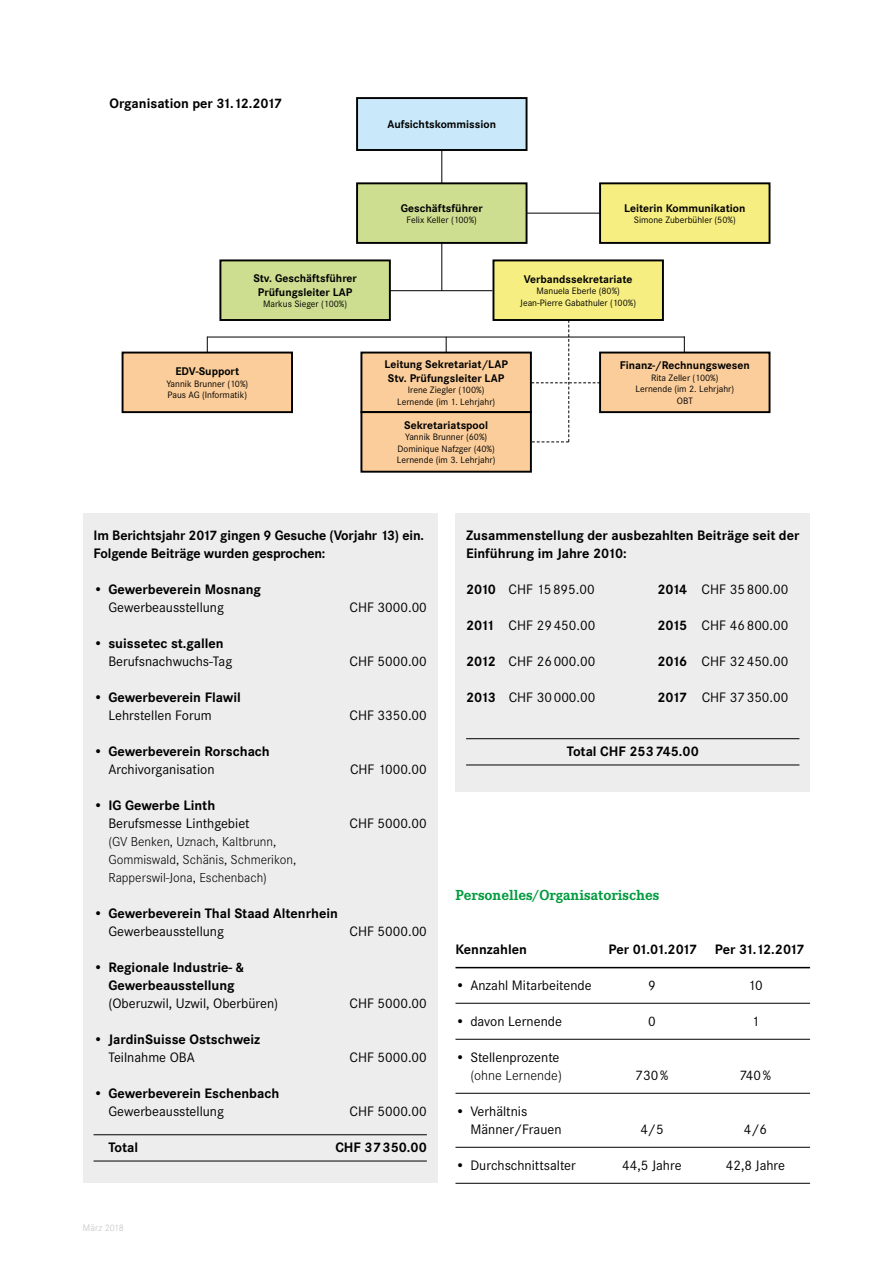
<style>
.page{position:relative;width:893px;height:1263px;background:#fff}
.page>*{position:absolute;margin:0;border:0;box-sizing:border-box;transform-origin:0 0}
.t1{font:14.25px/18px "Corporate S";color:#000;text-align:right}
.t2{font:700 14.25px/18px "Corporate S";color:#000}
.t3{font:700 14.25px "Corporate EBQ";color:#009b3e}
.t4{font:700 14.25px "Corporate S";letter-spacing:-.1em;color:#000}
.t5{font:700 14.25px "Corporate S";letter-spacing:-.085em;color:#000}
.t6{font:300 13.5px/18px "Corporate S";color:#000}
.t7{font:700 11.55px/14px "Corporate S";color:#000;text-align:center}
.t8{font:300 9.75px "Corporate S";letter-spacing:.01em;color:#c1c0c0}
.t9{font:9.6px/11.6px "Corporate S";color:#000;text-align:center}
.s1{font-weight:700}
.s2{font-weight:300}
</style>
<div class="page">
<hr style="left:455px;top:967px;width:355px;height:1px;background:#000">
<hr style="left:455px;top:1003px;width:355px;height:1px;background:#000">
<hr style="left:455px;top:1039px;width:355px;height:1px;background:#000">
<hr style="left:455px;top:1093px;width:355px;height:1px;background:#000">
<hr style="left:455px;top:1147px;width:355px;height:1px;background:#000">
<hr style="left:455px;top:1183px;width:355px;height:1px;background:#000">
<div style="left:220px;top:260px;width:170px;height:60px;background:#cdde90"></div>
<div style="left:219px;top:259px;width:172px;height:62px;border:2px solid #000"></div>
<div style="left:600px;top:183px;width:169px;height:60px;background:#f7ee82"></div>
<div style="left:599px;top:182px;width:171px;height:62px;border:2px solid #000"></div>
<div style="left:493px;top:260px;width:170px;height:60px;background:#f7ee82"></div>
<div style="left:492px;top:259px;width:172px;height:62px;border:2px solid #000"></div>
<div style="left:123px;top:353px;width:169px;height:59px;background:#fbcd9a"></div>
<div style="left:122px;top:352px;width:171px;height:61px;border:2px solid #000"></div>
<div style="left:361px;top:353px;width:170px;height:59px;background:#fbcd9a"></div>
<div style="left:360px;top:352px;width:172px;height:61px;border:2px solid #000"></div>
<div style="left:361px;top:412px;width:170px;height:60px;background:#fbcd9a"></div>
<div style="left:360px;top:411px;width:172px;height:62px;border:2px solid #000"></div>
<div style="left:600px;top:353px;width:169px;height:59px;background:#fbcd9a"></div>
<div style="left:599px;top:352px;width:171px;height:61px;border:2px solid #000"></div>
<hr style="left:441px;top:149px;width:1px;height:142px;background:#000">
<hr style="left:526px;top:213px;width:74px;height:1px;background:#000">
<div style="left:357px;top:98px;width:170px;height:52px;background:#c9e9fb"></div>
<div style="left:356px;top:97px;width:171px;height:54px;border:2px solid #000"></div>
<div style="left:357px;top:183px;width:170px;height:60px;background:#cdde90"></div>
<div style="left:356px;top:182px;width:171px;height:62px;border:2px solid #000"></div>
<hr style="left:390px;top:290px;width:102px;height:1px;background:#000">
<svg style="left:531px;top:320px;width:69px;height:122px"></svg>
<hr style="left:207px;top:337px;width:478px;height:1px;background:#000">
<svg style="left:207px;top:337px;width:1px;height:16px"></svg>
<svg style="left:684px;top:337px;width:1px;height:16px"></svg>
<svg style="left:446px;top:337px;width:1px;height:16px"></svg>
<div style="left:83px;top:513px;width:354px;height:670px;background:#ededed"></div>
<hr style="left:94px;top:1134px;width:333px;height:1px;background:#000">
<hr style="left:94px;top:1161px;width:333px;height:1px;background:#000">
<div style="left:455px;top:513px;width:355px;height:279px;background:#ededed"></div>
<hr style="left:466px;top:738px;width:333px;height:1px;background:#000">
<hr style="left:466px;top:765px;width:333px;height:1px;background:#000">
<p class="t2" style="left:109px;top:95px;width:174px">Organisation per 31.12.2017</p>
<p class="t7" style="left:388px;top:118px;width:110px">Aufsichtskommission</p>
<p class="t7" style="left:253px;top:271px;width:105px">Stv. Geschäftsführer<br>Prüfungsleiter LAP</p>
<p class="t9" style="left:263px;top:298px;width:86px">Markus Sieger (100%)</p>
<p class="t7" style="left:175px;top:364px;width:65px">EDV-Support</p>
<p class="t9" style="left:166px;top:378px;width:83px;text-align:left">Yannik Brunner (10%)<br>Paus AG (Informatik)</p>
<p class="t7" style="left:401px;top:201px;width:83px">Geschäftsführer</p>
<p class="t9" style="left:407px;top:214px;width:72px">Felix Keller (100%)</p>
<p class="t7" style="left:624px;top:201px;width:123px">Leiterin Kommunikation</p>
<p class="t9" style="left:634px;top:214px;width:104px">Simone Zuberbühler (50%)</p>
<p class="t7" style="left:524px;top:272px;width:110px">Verbandssekretariate</p>
<p class="t9" style="left:520px;top:286px;width:117px">Manuela Eberle (80%)<br>Jean-Pierre Gabathuler (100%)</p>
<p class="t7" style="left:384px;top:357px;width:125px">Leitung Sekretariat/LAP<br>Stv. Prüfungsleiter LAP</p>
<p class="t9" style="left:397px;top:385px;width:100px">Irene Ziegler (100%)<br>Lernende (im 1. Lehrjahr)</p>
<p class="t7" style="left:404px;top:418px;width:85px">Sekretariatspool</p>
<p class="t9" style="left:397px;top:431px;width:100px">Yannik Brunner (60%)<br>Dominique Nafzger (40%)<br>Lernende (im 3. Lehrjahr)</p>
<p class="t7" style="left:620px;top:359px;width:131px">Finanz-/Rechnungswesen</p>
<p class="t9" style="left:636px;top:372px;width:100px">Rita Zeller (100%)<br>Lernende (im 2. Lehrjahr)<br>OBT</p>
<p class="t2" style="left:94px;top:527px;width:332px">Im Berichtsjahr 2017 gingen 9 Gesuche (Vorjahr 13) ein.<br>Folgende Beiträge wurden gesprochen:</p>
<p class="t2" style="left:94px;top:581px;width:169px">• Gewerbeverein Mosnang</p>
<p class="t1" style="left:108px;top:598px;width:117px">Gewerbeausstellung</p>
<p class="t1" style="left:350px;top:598px;width:79px">CHF 3000.00</p>
<p class="t2" style="left:94px;top:635px;width:132px">• suissetec st.gallen</p>
<p class="t1" style="left:108px;top:652px;width:125px">Berufsnachwuchs-Tag</p>
<p class="t1" style="left:350px;top:652px;width:79px">CHF 5000.00</p>
<p class="t2" style="left:94px;top:689px;width:149px">• Gewerbeverein Flawil</p>
<p class="t1" style="left:108px;top:706px;width:105px">Lehrstellen Forum</p>
<p class="t1" style="left:349px;top:706px;width:79px">CHF 3350.00</p>
<p class="t2" style="left:94px;top:743px;width:178px">• Gewerbeverein Rorschach</p>
<p class="t1" style="left:108px;top:760px;width:108px">Archivorganisation</p>
<p class="t1" style="left:350px;top:760px;width:78px">CHF 1000.00</p>
<p class="t2" style="left:93px;top:797px;width:123px">• IG Gewerbe Linth</p>
<p class="t1" style="left:108px;top:814px;width:143px">Berufsmesse Linthgebiet</p>
<p class="t1" style="left:349px;top:814px;width:79px">CHF 5000.00</p>
<p class="t6" style="left:108px;top:833px;width:189px">(GV Benken, Uznach, Kaltbrunn,<br>Gommiswald, Schänis, Schmerikon,<br>Rapperswil-Jona, Eschenbach)</p>
<p class="t2" style="left:94px;top:905px;width:246px">• Gewerbeverein Thal Staad Altenrhein</p>
<p class="t1" style="left:108px;top:922px;width:117px">Gewerbeausstellung</p>
<p class="t1" style="left:350px;top:922px;width:79px">CHF 5000.00</p>
<p class="t2" style="left:94px;top:959px;width:152px;text-align:center">• Regionale Industrie- &amp;<br>Gewerbeausstellung</p>
<p class="t1" style="left:108px;top:994px;width:171px">(Oberuzwil, Uzwil, Oberbüren)</p>
<p class="t1" style="left:350px;top:994px;width:79px">CHF 5000.00</p>
<p class="t2" style="left:94px;top:1031px;width:168px">• JardinSuisse Ostschweiz</p>
<p class="t1" style="left:108px;top:1048px;width:88px">Teilnahme OBA</p>
<p class="t1" style="left:349px;top:1048px;width:79px">CHF 5000.00</p>
<p class="t2" style="left:94px;top:1085px;width:187px">• Gewerbeverein Eschenbach</p>
<p class="t1" style="left:108px;top:1102px;width:117px">Gewerbeausstellung</p>
<p class="t1" style="left:349px;top:1102px;width:79px">CHF 5000.00</p>
<p class="t2" style="left:108px;top:1139px;width:31px">Total</p>
<p class="t2" style="left:335px;top:1139px;width:93px">CHF 37350.00</p>
<p class="t8" style="left:83px;top:1223px;width:42px">März 2018</p>
<p class="t2" style="left:466px;top:527px;width:335px">Zusammenstellung der ausbezahlten Beiträge seit der<br>Einführung im Jahre 2010:</p>
<p class="t1" style="left:466px;top:580px;width:130px"><span class="s1">2010</span> CHF 15895.00</p>
<p class="t1" style="left:657px;top:580px;width:132px"><span class="s1">2014</span> CHF 35800.00</p>
<p class="t1" style="left:466px;top:616px;width:131px"><span class="s1">2011</span> CHF 29450.00</p>
<p class="t1" style="left:657px;top:616px;width:132px"><span class="s1">2015</span> CHF 46800.00</p>
<p class="t1" style="left:466px;top:652px;width:131px"><span class="s1">2012</span> CHF 26000.00</p>
<p class="t1" style="left:657px;top:652px;width:132px"><span class="s1">2016</span> CHF 32450.00</p>
<p class="t1" style="left:466px;top:688px;width:131px"><span class="s1">2013</span> CHF 30000.00</p>
<p class="t1" style="left:657px;top:688px;width:132px"><span class="s1">2017</span> CHF 37350.00</p>
<p class="t2" style="left:567px;top:743px;width:133px">Total CHF 253745.00</p>
<p class="t3" style="left:455px;top:886px;width:205px">Personelles/Organisatorisches</p>
<p class="t2" style="left:455px;top:941px;width:73px">Kennzahlen</p>
<p class="t4" style="left:609px;top:941px;width:90px">Per 01.01.2017</p>
<p class="t5" style="left:715px;top:941px;width:91px">Per 31.12.2017</p>
<p class="t1" style="left:455px;top:976px;width:138px"><span class="s1">•</span> Anzahl Mitarbeitende</p>
<p class="t1" style="left:648px;top:976px;width:9px">9</p>
<p class="t1" style="left:748px;top:976px;width:16px">10</p>
<p class="t1" style="left:455px;top:1012px;width:108px"><span class="s1">•</span> davon Lernende</p>
<p class="t1" style="left:648px;top:1012px;width:9px">0</p>
<p class="t1" style="left:752px;top:1012px;width:9px">1</p>
<p class="t1" style="left:455px;top:1048px;width:108px"><span class="s1">•</span> Stellenprozente <span class="s2">(ohne Lernende)</span></p>
<p class="t1" style="left:636px;top:1066px;width:34px">730%</p>
<p class="t1" style="left:740px;top:1066px;width:33px">740%</p>
<p class="t1" style="left:470px;top:1102px;width:93px;text-align:left;text-indent:-15px"><span class="s1">•</span> Verhältnis<br>Männer/Frauen</p>
<p class="t1" style="left:640px;top:1120px;width:25px">4/5</p>
<p class="t1" style="left:744px;top:1120px;width:25px">4/6</p>
<p class="t1" style="left:455px;top:1156px;width:122px"><span class="s1">•</span> Durchschnittsalter</p>
<p class="t1" style="left:622px;top:1156px;width:61px">44,5 Jahre</p>
<p class="t1" style="left:726px;top:1156px;width:61px">42,8 Jahre</p>
</div>
